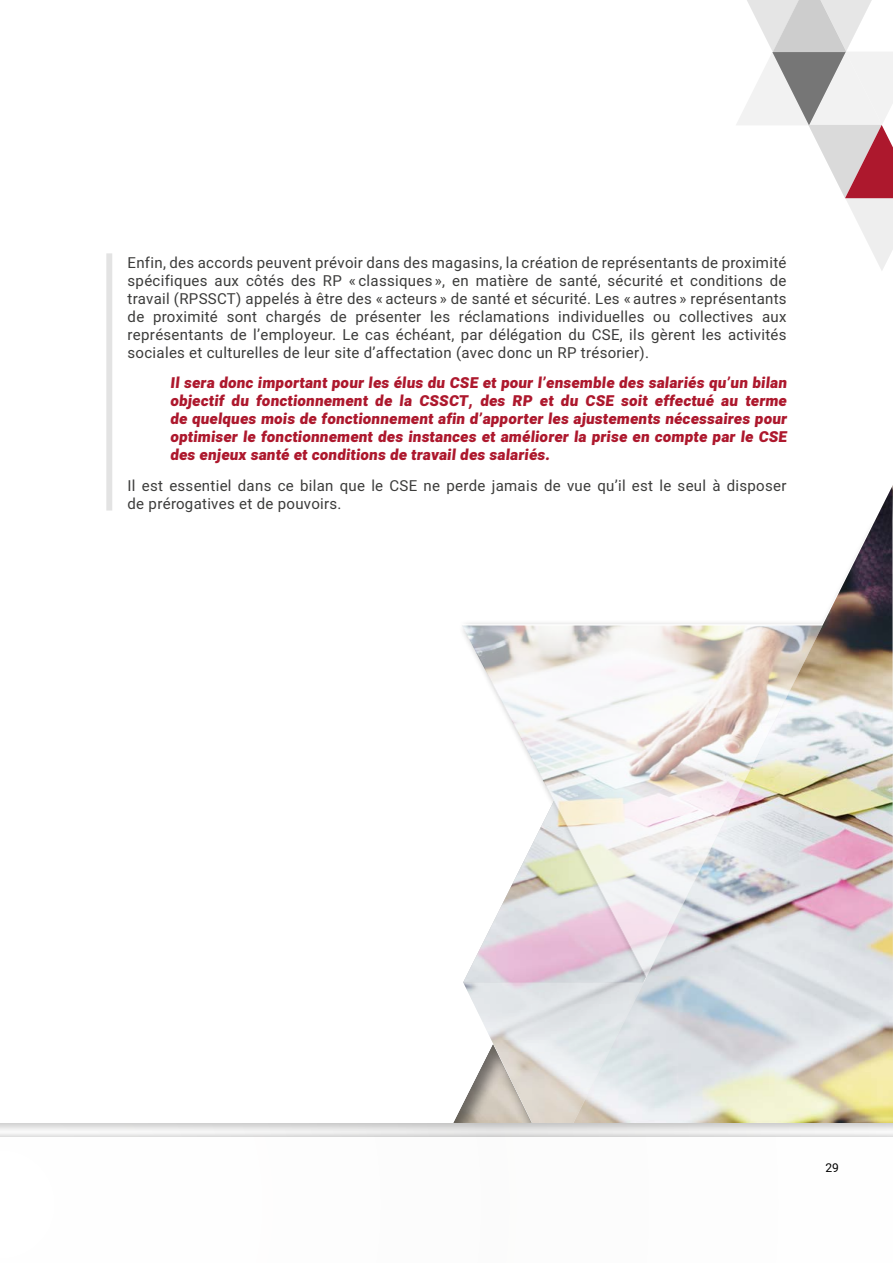
<style>
.page{position:relative;width:893px;height:1263px;background:#fff}
.page>*{position:absolute;margin:0;border:0;box-sizing:border-box;transform-origin:0 0}
.t1{font:15px/18px "Heebo";letter-spacing:.02em;color:#3c3c3b;text-align:justify}
.t2{font:900 15px/18px "Heebo";color:#ad182d;text-align:justify}
.t3{font:12px "Heebo";color:#000}
</style>
<div class="page">
<svg style="left:463px;top:982px;width:110px;height:53px;fill:#e2e5e9"></svg>
<div style="left:403px;top:1035px;width:177px;height:162px;background:#000;opacity:.49"></div>
<img style="left:462px;top:625px;width:111px;height:357px">
<img style="left:573px;top:485px;width:320px;height:628px">
<div style="left:106px;top:253px;width:6px;height:258px;background:#e3e3e3"></div>
<div style="left:0;top:1113px;width:893px;height:150px;background:#878787;opacity:.75"></div>
<div style="left:0;top:1131px;width:893px;height:132px;background:#000;opacity:.18"></div>
<div style="left:0;top:1137px;width:893px;height:126px;background:#fff"></div>
<svg style="left:736px;top:0;width:157px;height:270px"></svg>
<p class="t1" style="left:128px;top:253px;width:661px">Enfin, des accords peuvent prévoir dans des magasins, la création de représentants de proximité spécifiques aux côtés des RP « classiques », en matière de santé, sécurité et conditions de travail (RPSSCT) appelés à être des « acteurs » de santé et sécurité. Les « autres » représentants de proximité sont chargés de présenter les réclamations individuelles ou collectives aux représentants de l’employeur. Le cas échéant, par délégation du CSE, ils gèrent les activités sociales et culturelles de leur site d’affectation (avec donc un RP trésorier).</p>
<p class="t2" style="left:170px;top:375px;width:620px">Il sera donc important pour les élus du CSE et pour l’ensemble des salariés qu’un bilan objectif du fonctionnement de la CSSCT, des RP et du CSE soit effectué au terme de quelques mois de fonctionnement afin d’apporter les ajustements nécessaires pour optimiser le fonctionnement des instances et améliorer la prise en compte par le CSE des enjeux santé et conditions de travail des salariés.</p>
<p class="t1" style="left:128px;top:477px;width:660px">Il est essentiel dans ce bilan que le CSE ne perde jamais de vue qu’il est le seul à disposer de prérogatives et de pouvoirs.</p>
<p class="t3" style="left:825px;top:1159px;width:15px">29</p>
</div>
